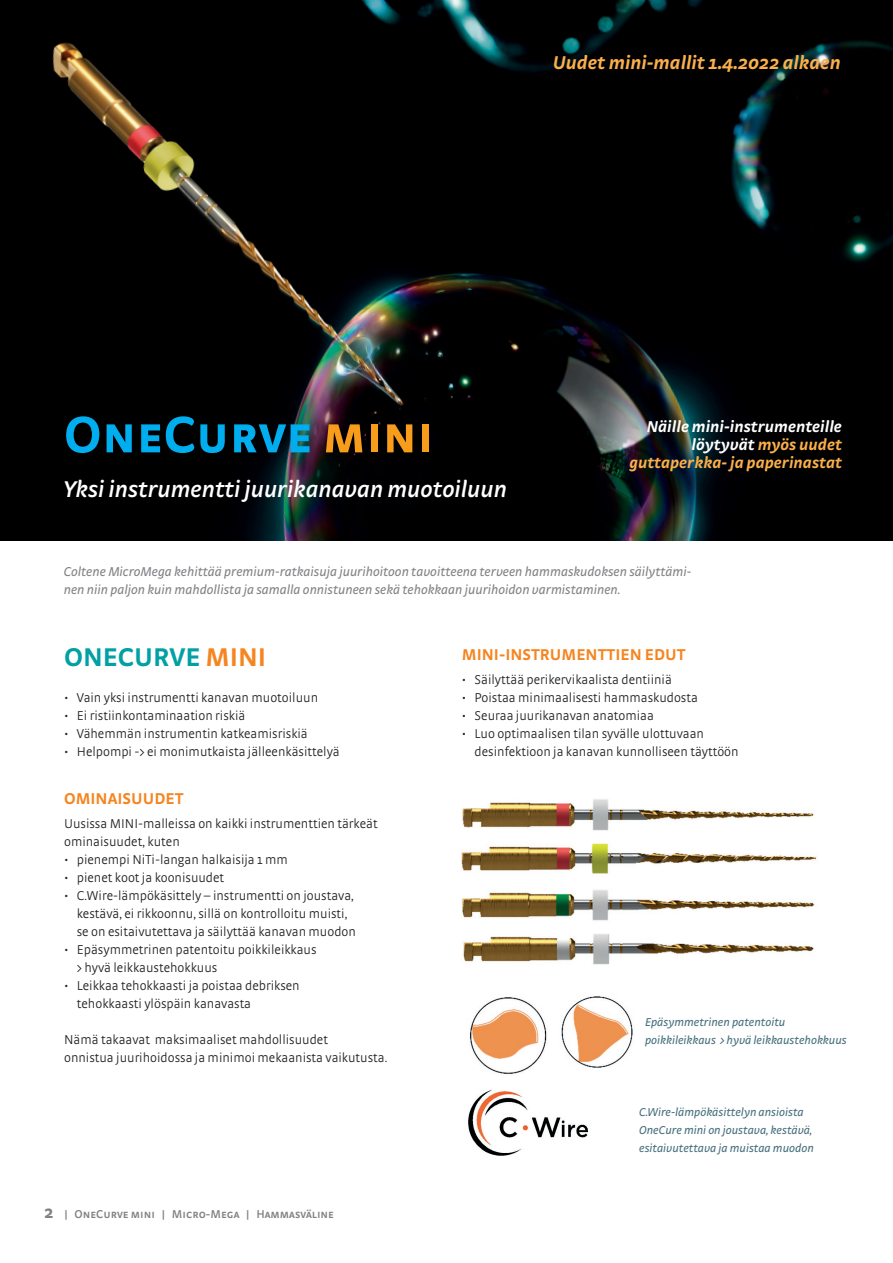
<style>
.page{position:relative;width:893px;height:1263px;background:#fff}
.page>*{position:absolute;margin:0;border:0;box-sizing:border-box;transform-origin:0 0}
.t1{font:700 54px "Strada SC";color:#00aeef}
.t2{font:700 27px "Strada";color:#00a0a3}
.t3{font:italic 600 24px "Strada";color:#fff}
.t4{font:italic 700 19.5px "Strada";color:#fbb04b}
.t5{font:italic 700 16.5px/18px "Strada";color:#fbb04b;text-align:right}
.t6{font:700 16.5px "Strada";color:#f58520}
.t7{font:300 13.5px/18px "Strada";color:#231f20}
.t8{font:italic 13.5px/18px "Strada";color:#808285}
.t9{font:italic 12px/18px "Strada";color:#466f7c}
.t10{font:600 12px "Strada SC";color:#808285}
.s1{color:#f89c1c}
.s2{color:#fff}
.s3{color:#f58520}
.s4{font-family:"Strada";font-weight:700;font-size:18px}
</style>
<div class="page">
<img style="left:0;top:0;width:893px;height:540px">
<img style="left:461px;top:799px;width:357px;height:166px">
<img style="left:468px;top:1089px;width:121px;height:67px">
<img style="left:470px;top:996px;width:163px;height:78px">
<h3 class="t4" style="left:553px;top:51px;width:290px">Uudet mini-mallit 1.4.2022 alkaen</h3>
<h1 class="t1" style="left:64px;top:402px;width:372px">OneCurve <span class="s1">mini</span></h1>
<h3 class="t3" style="left:64px;top:474px;width:445px">Yksi instrumentti juurikanavan muotoiluun</h3>
<p class="t5" style="left:629px;top:417px;width:214px"><span class="s2">Näille mini-instrumenteille löytyvät</span> myös uudet guttaperkka- ja paperinastat</p>
<p class="t8" style="left:64px;top:562px;width:629px">Coltene MicroMega kehittää premium-ratkaisuja juurihoitoon tavoitteena terveen hammaskudoksen säilyttämi&shy;nen niin paljon kuin mahdollista ja samalla onnistuneen sekä tehokkaan juurihoidon varmistaminen.</p>
<h2 class="t2" style="left:64px;top:641px;width:204px">ONECURVE <span class="s3">MINI</span></h2>
<p class="t7" style="left:64px;top:688px;width:256px">• Vain yksi instrumentti kanavan muotoiluun</p>
<p class="t7" style="left:64px;top:706px;width:183px">• Ei ristiinkontaminaation riskiä</p>
<p class="t7" style="left:64px;top:724px;width:245px">• Vähemmän instrumentin katkeamisriskiä</p>
<p class="t7" style="left:64px;top:742px;width:277px">• Helpompi -&gt; ei monimutkaista jälleenkäsittelyä</p>
<p class="t6" style="left:64px;top:789px;width:121px">OMINAISUUDET</p>
<p class="t7" style="left:64px;top:814px;width:315px">Uusissa MINI-malleissa on kaikki instrumenttien tärkeät ominaisuudet, kuten</p>
<p class="t7" style="left:64px;top:850px;width:225px">• pienempi NiTi-langan halkaisija 1 mm</p>
<p class="t7" style="left:64px;top:868px;width:162px">• pienet koot ja koonisuudet</p>
<p class="t7" style="left:77px;top:886px;width:281px;text-indent:-13px">• C.Wire-lämpökäsittely – instrumentti on joustava, kestävä, ei rikkoonnu, sillä on kontrolloitu muisti, se on esitaivutettava ja säilyttää kanavan muodon</p>
<p class="t7" style="left:77px;top:940px;width:241px;text-indent:-13px">• Epäsymmetrinen patentoitu poikkileikkaus &gt; hyvä leikkaustehokkuus</p>
<p class="t7" style="left:77px;top:976px;width:224px;text-indent:-13px">• Leikkaa tehokkaasti ja poistaa debriksen tehokkaasti ylöspäin kanavasta</p>
<p class="t7" style="left:64px;top:1030px;width:325px">Nämä takaavat maksimaaliset mahdollisuudet<br>onnistua juurihoidossa ja minimoi mekaanista vaikutusta.</p>
<p class="t10" style="left:44px;top:1207px;width:291px"><span class="s4">2</span> | OneCurve mini | Micro-Mega | Hammasväline</p>
<p class="t6" style="left:462px;top:645px;width:225px">MINI-INSTRUMENTTIEN EDUT</p>
<p class="t7" style="left:462px;top:670px;width:212px">• Säilyttää perikervikaalista dentiiniä</p>
<p class="t7" style="left:462px;top:688px;width:237px">• Poistaa minimaalisesti hammaskudosta</p>
<p class="t7" style="left:462px;top:706px;width:194px">• Seuraa juurikanavan anatomiaa</p>
<p class="t7" style="left:475px;top:724px;width:266px;text-indent:-13px">• Luo optimaalisen tilan syvälle ulottuvaan desinfektioon ja kanavan kunnolliseen täyttöön</p>
<p class="t9" style="left:645px;top:1013px;width:203px">Epäsymmetrinen patentoitu poikkileikkaus &gt; hyvä leikkaustehokkuus</p>
<p class="t9" style="left:639px;top:1103px;width:176px">C.Wire-lämpökäsittelyn ansioista<br>OneCure mini on joustava, kestävä, esitaivutettava ja muistaa muodon</p>
</div>
